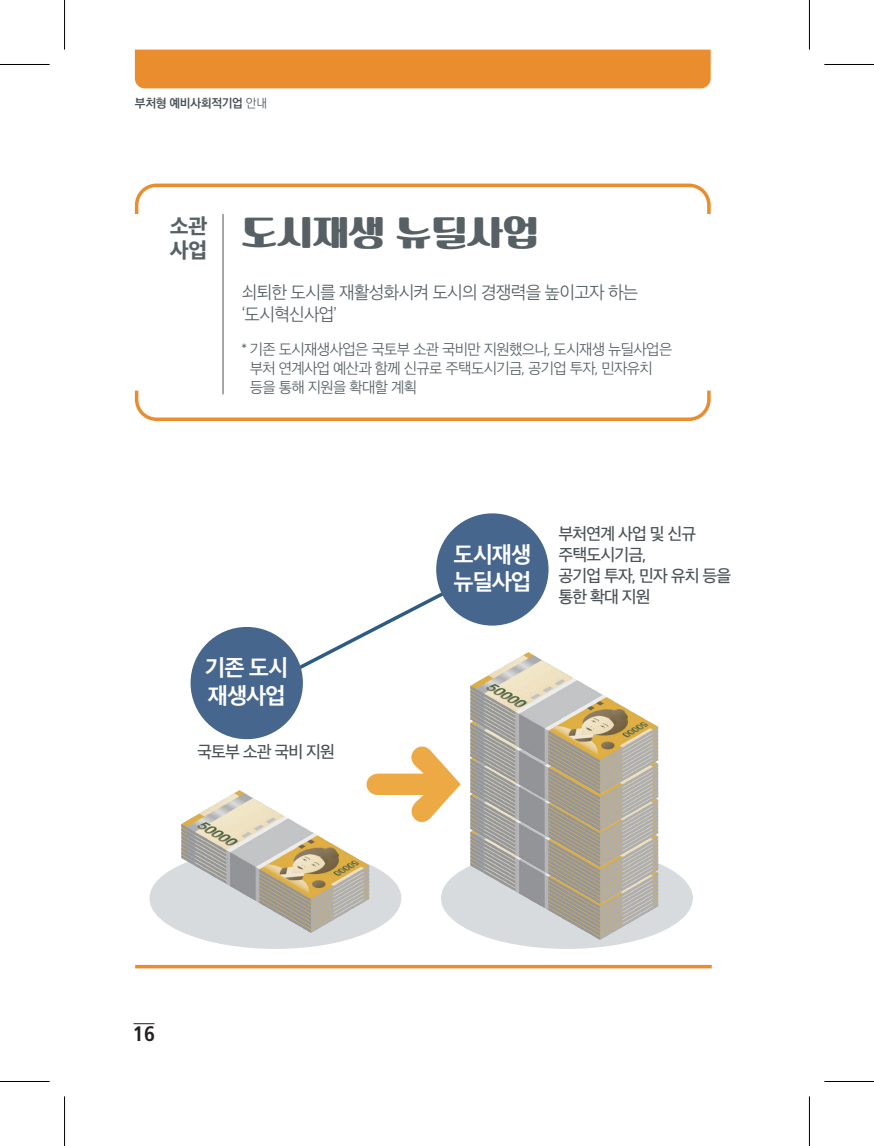
<style>
.page{position:relative;width:874px;height:1146px;background:#fff}
.page>*{position:absolute;margin:0;border:0;box-sizing:border-box;transform-origin:0 0}
.t1{font:35px "Korean BRRNA R";letter-spacing:.02em;color:#576065}
.t2{font:700 23.28px/28px "Apple SD Gothic Neo";letter-spacing:-.04em;color:#fff}
.t3{font:800 21.88px "Apple SD Gothic Neo";color:#576065}
.t4{font:700 condensed 21px "Frutiger LT Std";color:#231f20}
.t5{font:300 18.38px/22.1px "Apple SD Gothic Neo";letter-spacing:-.04em;color:#576065}
.t6{font:500 17.5px/21px "Apple SD Gothic Neo";letter-spacing:-.05em;color:#4a5257}
.t7{font:300 15.75px/18.9px "Apple SD Gothic Neo";letter-spacing:-.04em;color:#576065}
.t8{font:12.25px "Ko Pub World Dotum PB";letter-spacing:-.02em;color:#4a5257}
.s1{font-family:"Ko Pub World Dotum PL"}
</style>
<div class="page">
<svg style="left:133px;top:1023px;width:21px;height:1px"></svg>
<svg style="left:134px;top:387px;width:577px;height:34px"></svg>
<svg style="left:295px;top:589px;width:152px;height:81px"></svg>
<div style="left:440px;top:847px;width:252px;height:102px;background:#d7dbde;border-radius:50%"></div>
<div style="left:149px;top:847px;width:252px;height:102px;background:#d7dbde;border-radius:50%"></div>
<div style="left:135px;top:50px;width:575px;height:38px;background:#ea8d2f"></div>
<svg style="left:366px;top:746px;width:94px;height:76px"></svg>
<svg style="left:134px;top:183px;width:577px;height:34px"></svg>
<img style="left:471px;top:903px;width:187px;height:37px">
<img style="left:473px;top:867px;width:185px;height:36px">
<img style="left:470px;top:831px;width:188px;height:36px">
<img style="left:470px;top:794px;width:188px;height:37px">
<img style="left:470px;top:652px;width:188px;height:142px">
<img style="left:182px;top:791px;width:187px;height:141px">
<div style="left:190px;top:627px;width:113px;height:112px;background:#47668e;border-radius:50%"></div>
<div style="left:436px;top:513px;width:112px;height:113px;background:#47668e;border-radius:50%"></div>
<hr style="left:222px;top:214px;width:1px;height:180px;background:#4a5257">
<hr style="left:135px;top:965px;width:576px;height:3px;background:#ea8d2f">
<hr style="left:0;top:64px;width:50px;height:1px;background:#000">
<hr style="left:823px;top:64px;width:50px;height:1px;background:#000">
<hr style="left:0;top:1081px;width:50px;height:1px;background:#000">
<hr style="left:823px;top:1081px;width:50px;height:1px;background:#000">
<hr style="left:64px;top:0;width:1px;height:50px;background:#000">
<hr style="left:64px;top:1096px;width:1px;height:50px;background:#000">
<hr style="left:808px;top:0;width:1px;height:50px;background:#000">
<hr style="left:808px;top:1096px;width:1px;height:50px;background:#000">
<p class="t8" style="left:135px;top:94px;width:134px">부처형 예비사회적기업 <span class="s1">안내</span></p>
<p class="t3" style="left:170px;top:214px;width:39px">소관</p>
<p class="t3" style="left:170px;top:239px;width:39px">사업</p>
<p class="t1" style="left:242px;top:214px;width:298px">도시재생 뉴딜사업</p>
<p class="t5" style="left:242px;top:282px;width:398px">쇠퇴한 도시를 재활성화시켜 도시의 경쟁력을 높이고자 하는 ‘도시혁신사업’</p>
<p class="t7" style="left:250px;top:341px;width:424px;text-indent:-8px">* 기존 도시재생사업은 국토부 소관 국비만 지원했으나, 도시재생 뉴딜사업은 부처 연계사업 예산과 함께 신규로 주택도시기금, 공기업 투자, 민자유치 등을 통해 지원을 확대할 계획</p>
<p class="t2" style="left:453px;top:541px;width:79px">도시재생 뉴딜사업</p>
<p class="t6" style="left:558px;top:524px;width:139px">부처연계 사업 및 신규</p>
<p class="t6" style="left:558px;top:545px;width:174px">주택도시기금,<br>공기업 투자, 민자 유치 등을</p>
<p class="t6" style="left:558px;top:587px;width:94px">통한 확대 지원</p>
<p class="t2" style="left:205px;top:655px;width:84px">기존 도시</p>
<p class="t2" style="left:208px;top:683px;width:79px">재생사업</p>
<p class="t6" style="left:197px;top:742px;width:139px">국토부 소관 국비 지원</p>
<h3 class="t4" style="left:133px;top:1022px;width:24px">16</h3>
</div>
